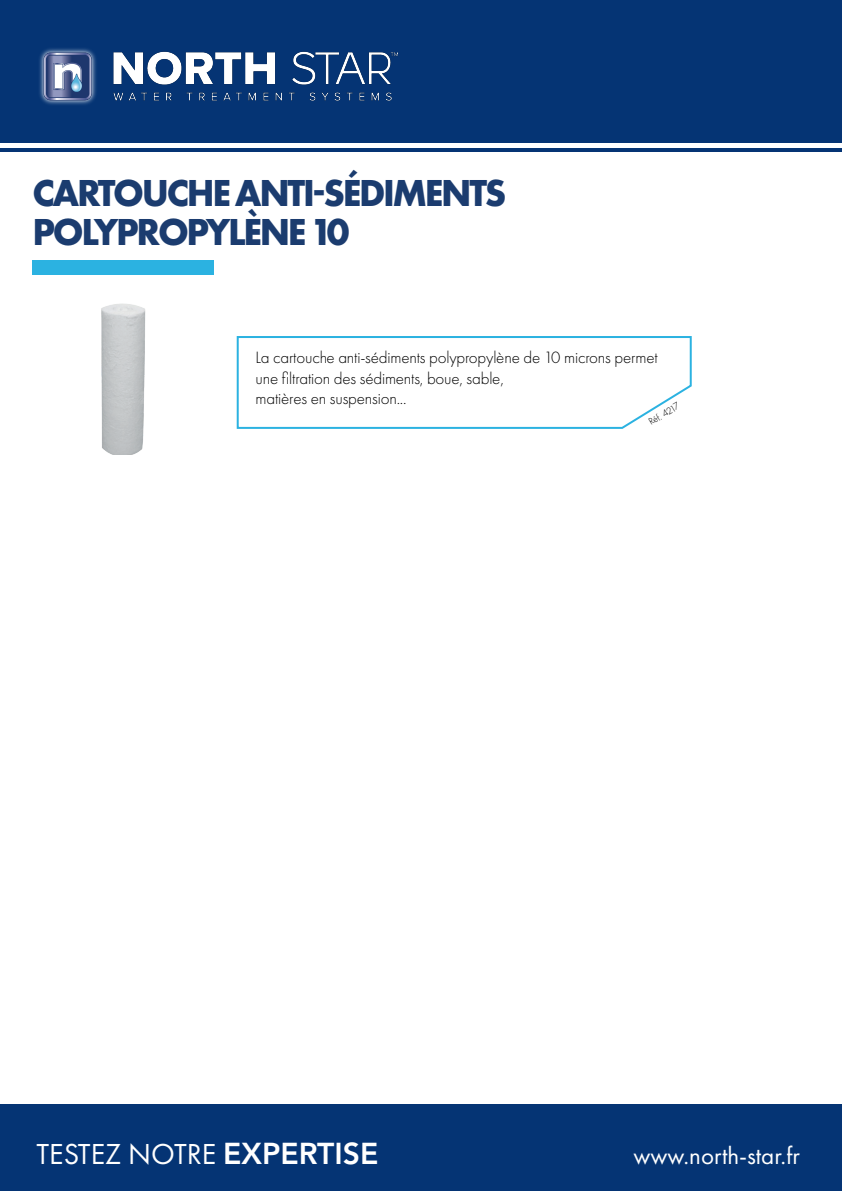
<style>
.page{position:relative;width:842px;height:1191px;background:#fff}
.page>*{position:absolute;margin:0;border:0;box-sizing:border-box;transform-origin:0 0}
.t1{font:700 39px/39px "Futura PT";letter-spacing:-.06em;color:#1b3c6f}
.t2{font:30px "Futura PT";color:#fff}
.t3{font:25px "Futura PT";color:#fff}
.t4{font:300 17px/20.4px "Futura PT";letter-spacing:-.01em;color:#000}
.t5{font:300 10px "Futura PT";color:#000}
.s1{font-family:"Avenir LT Std";font-weight:800}
</style>
<div class="page">
<div style="left:0;top:0;width:842px;height:143px;background:#053474"></div>
<hr style="left:0;top:148px;width:842px;height:3px;background:#053474">
<img style="left:39px;top:48px;width:358px;height:57px">
<div style="left:0;top:1104px;width:842px;height:87px;background:#053474"></div>
<div style="left:32px;top:260px;width:182px;height:14px;background:#2bb2e1"></div>
<svg style="left:236px;top:336px;width:456px;height:93px"></svg>
<img style="left:101px;top:303px;width:45px;height:152px">
<h1 class="t1" style="left:33px;top:172px;width:475px">CARTOUCHE ANTI-SÉDIMENTS<br>POLYPROPYLÈNE 10</h1>
<p class="t4" style="left:255px;top:348px;width:404px">La cartouche anti-sédiments polypropylène de 10 microns permet une filtration des sédiments, boue, sable,<br>matières en suspension...</p>
<p class="t5" style="left:646px;top:417px;width:36px;rotate:-31deg">Réf. 4217</p>
<h2 class="t2" style="left:36px;top:1136px;width:343px">TESTEZ NOTRE <span class="s1">EXPERTISE</span></h2>
<h3 class="t3" style="left:633px;top:1141px;width:168px">www.north-star.fr</h3>
</div>
